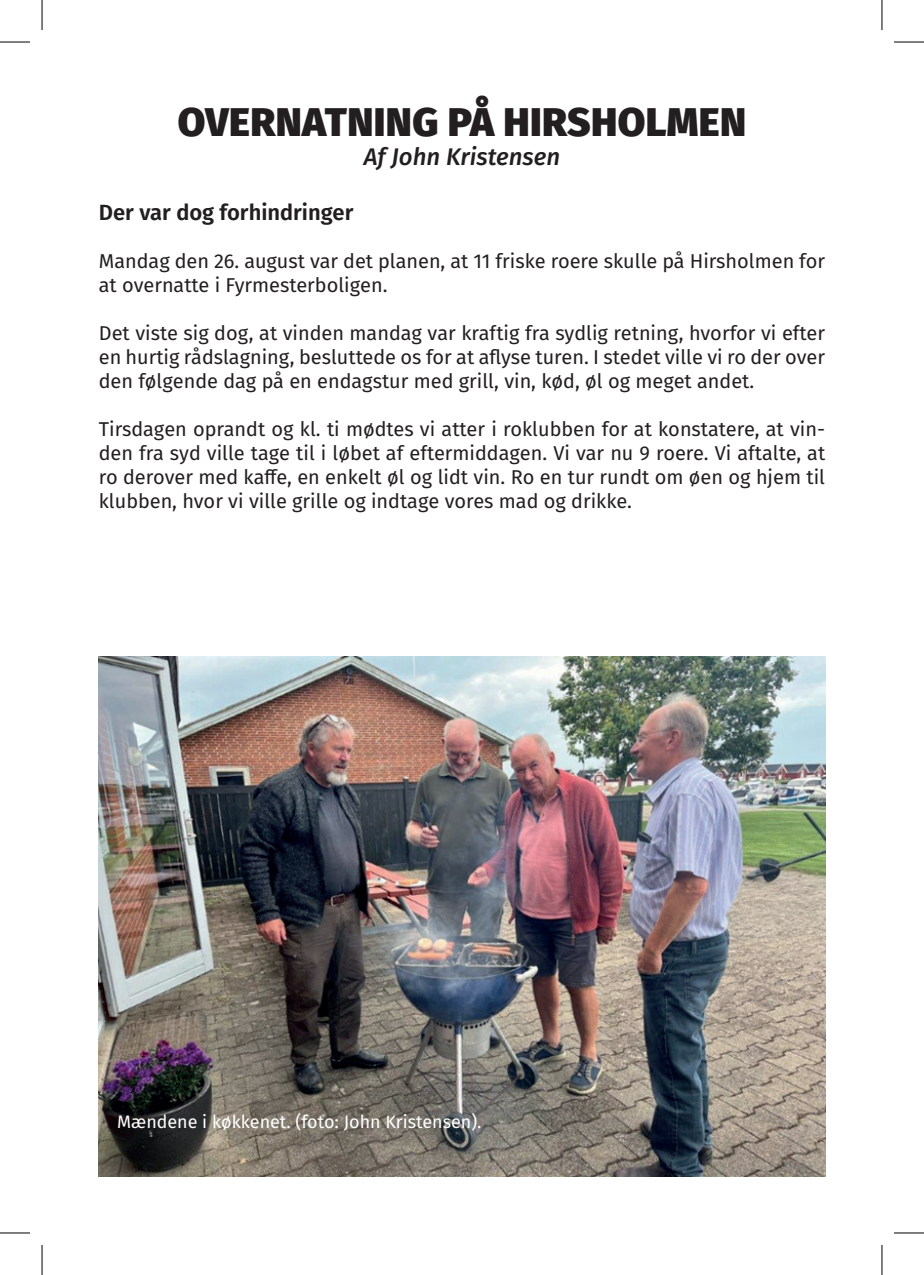
<style>
.page{position:relative;width:924px;height:1275px;background:#fff}
.page>*{position:absolute;margin:0;border:0;box-sizing:border-box;transform-origin:0 0}
.t1{font:800 40px "Fira Sans";letter-spacing:.01em;color:#231f20}
.t2{font:italic 500 24px "Fira Sans";color:#231f20}
.t3{font:600 22px "Fira Sans";color:#231f20}
.t4{font:20px/24px "Fira Sans";color:#231f20;text-align:justify}
.t5{font:18px "Fira Sans";color:#fff}
</style>
<div class="page">
<img style="left:99px;top:657px;width:725px;height:519px">
<hr style="left:0;top:42px;width:30px;height:1px;background:#000">
<hr style="left:893px;top:42px;width:30px;height:1px;background:#000">
<hr style="left:0;top:1232px;width:30px;height:1px;background:#000">
<hr style="left:893px;top:1232px;width:30px;height:1px;background:#000">
<hr style="left:42px;top:0;width:1px;height:30px;background:#000">
<hr style="left:42px;top:1245px;width:1px;height:30px;background:#000">
<hr style="left:881px;top:0;width:1px;height:30px;background:#000">
<hr style="left:881px;top:1245px;width:1px;height:30px;background:#000">
<h1 class="t1" style="left:178px;top:86px;width:569px">OVERNATNING PÅ HIRSHOLMEN</h1>
<p class="t2" style="left:363px;top:137px;width:198px">Af John Kristensen</p>
<p class="t3" style="left:99px;top:194px;width:256px">Der var dog forhindringer</p>
<p class="t4" style="left:99px;top:249px;width:727px">Mandag den 26. august var det planen, at 11 friske roere skulle på Hirsholmen for at overnatte i Fyrmesterboligen.</p>
<p class="t4" style="left:99px;top:321px;width:727px">Det viste sig dog, at vinden mandag var kraftig fra sydlig retning, hvorfor vi efter en hurtig rådslagning, besluttede os for at aflyse turen. I stedet ville vi ro der over den følgende dag på en endagstur med grill, vin, kød, øl og meget andet.</p>
<p class="t4" style="left:99px;top:417px;width:727px">Tirsdagen oprandt og kl. ti mødtes vi atter i roklubben for at konstatere, at vin&shy;den fra syd ville tage til i løbet af eftermiddagen. Vi var nu 9 roere. Vi aftalte, at ro derover med kaffe, en enkelt øl og lidt vin. Ro en tur rundt om øen og hjem til klubben, hvor vi ville grille og indtage vores mad og drikke.</p>
<p class="t5" style="left:117px;top:1108px;width:365px">Mændene i køkkenet. (foto: John Kristensen).</p>
</div>
